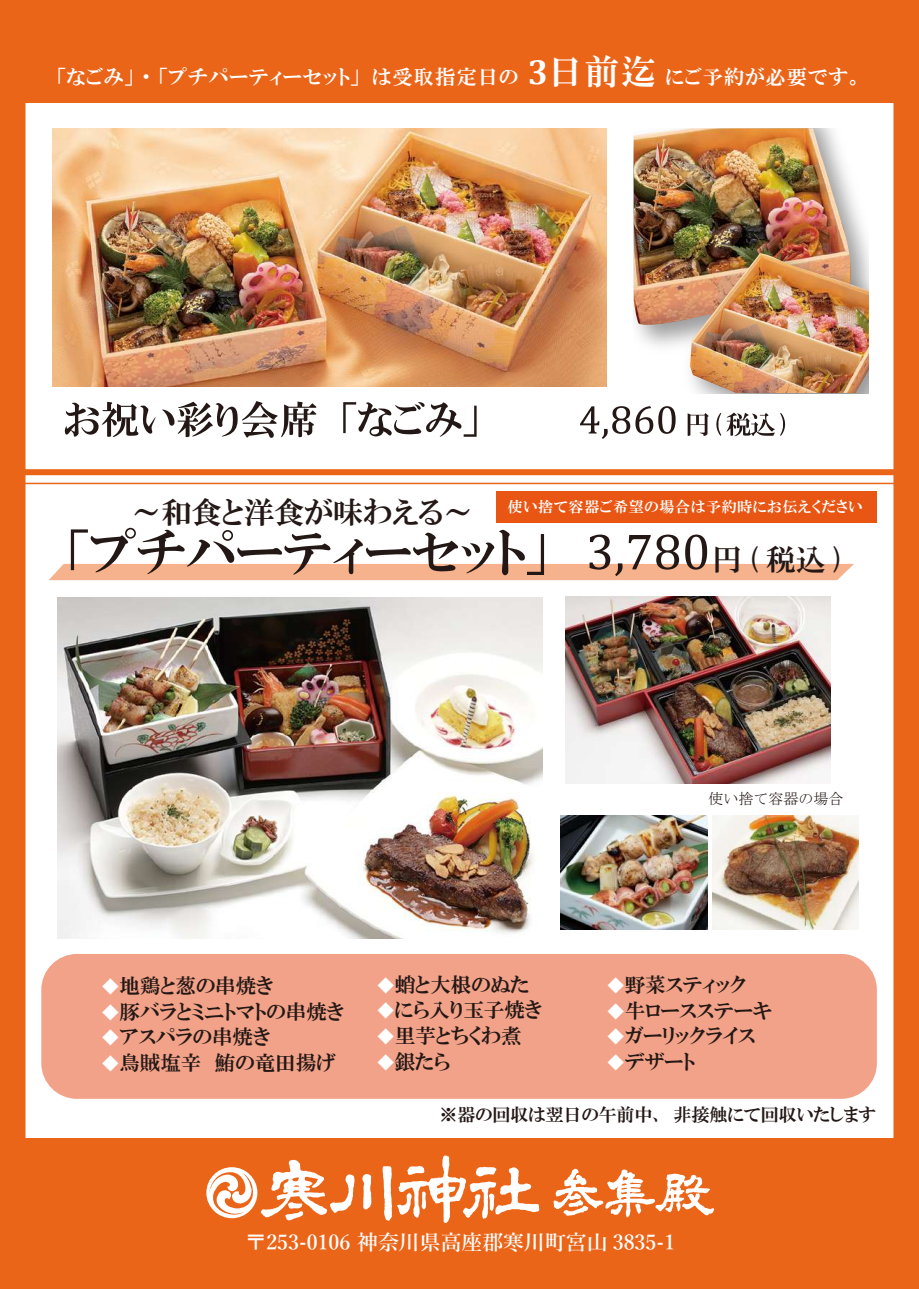
<style>
.page{position:relative;width:919px;height:1289px;background:#fff}
.page>*{position:absolute;margin:0;border:0;box-sizing:border-box;transform-origin:0 0}
.t1{font:51.3px "HGP Mincho E";color:#231815}
.t2{font:30.15px "HGP Mincho E";color:#231815}
.t3{font:600 20.85px "Yu Mincho";color:#fff}
.t4{font:20.55px "HGP Mincho E";color:#231815}
.t5{font:20.25px "HGP Mincho E";letter-spacing:.05em;color:#fff}
.t6{font:18px "HGP Mincho E";color:#231815}
.t7{font:15px "HGP Mincho E";letter-spacing:.05em;color:#fff}
.t8{font:15px "MS Mincho";color:#231815}
.s1{font-family:"Cambria";font-weight:700;font-size:34.95px}
.s2{font-size:34.95px}
.s3{font-family:"Cambria"}
.s4{font-size:29.7px}
.s5{font-size:18px;color:#fff}
</style>
<div class="page">
<img style="left:0;top:103px;width:918px;height:1185px">
<div style="left:41px;top:953px;width:835px;height:145px;background:#f2a289;border-radius:36px"></div>
<div style="left:0;top:469px;width:918px;height:6px;background:#eb6519"></div>
<hr style="left:0;top:482px;width:918px;height:2px;background:#eb6519">
<svg style="left:553px;top:1168px;width:161px;height:49px"></svg>
<svg style="left:206px;top:1155px;width:333px;height:68px"></svg>
<div style="left:496px;top:491px;width:380px;height:31px;background:#e95513"></div>
<div style="left:0;top:0;width:918px;height:103px;background:#eb6519"></div>
<img style="left:58px;top:597px;width:484px;height:341px">
<img style="left:565px;top:596px;width:265px;height:187px">
<img style="left:561px;top:815px;width:146px;height:114px">
<img style="left:712px;top:815px;width:146px;height:114px">
<p class="t5" style="left:56px;top:66px;width:808px">「なごみ」・「プチパーティーセット」は受取指定日の <span class="s1">3</span><span class="s2">日前迄</span>にご予約が必要です。</p>
<h2 class="t2" style="left:131px;top:496px;width:343px">～和食と洋食が味わえる～</h2>
<p class="t7" style="left:507px;top:498px;width:356px">使い捨て容器ご希望の場合は予約時にお伝えください</p>
<h1 class="t1" style="left:64px;top:526px;width:779px">「プチパーティーセット」　<span class="s3">3,780</span><span class="s4">円 ( 税込 )</span></h1>
<p class="t8" style="left:708px;top:790px;width:136px">使い捨て容器の場合</p>
<p class="t4" style="left:101px;top:975px;width:174px"><span class="s5">◆</span>地鶏と葱の串焼き</p>
<p class="t4" style="left:101px;top:1000px;width:244px"><span class="s5">◆</span>豚バラとミニトマトの串焼き</p>
<p class="t4" style="left:101px;top:1026px;width:171px"><span class="s5">◆</span>アスパラの串焼き</p>
<p class="t4" style="left:101px;top:1052px;width:236px"><span class="s5">◆</span>鳥賊塩辛　鮪の竜田揚げ</p>
<p class="t4" style="left:377px;top:973px;width:154px"><span class="s5">◆</span>蛸と大根のぬた</p>
<p class="t4" style="left:377px;top:999px;width:167px"><span class="s5">◆</span>にら入り玉子焼き</p>
<p class="t4" style="left:377px;top:1025px;width:146px"><span class="s5">◆</span>里芋とちくわ煮</p>
<p class="t4" style="left:377px;top:1050px;width:75px"><span class="s5">◆</span>銀たら</p>
<p class="t4" style="left:606px;top:974px;width:141px"><span class="s5">◆</span>野菜スティック</p>
<p class="t4" style="left:606px;top:999px;width:167px"><span class="s5">◆</span>牛ロースステーキ</p>
<p class="t4" style="left:606px;top:1025px;width:150px"><span class="s5">◆</span>ガーリックライス</p>
<p class="t4" style="left:606px;top:1051px;width:90px"><span class="s5">◆</span>デザート</p>
<p class="t6" style="left:439px;top:1105px;width:438px">※器の回収は翌日の午前中、非接触にて回収いたします</p>
<p class="t3" style="left:245px;top:1230px;width:431px">〒253-0106 神奈川県高座郡寒川町宮山 3835-1</p>
</div>
